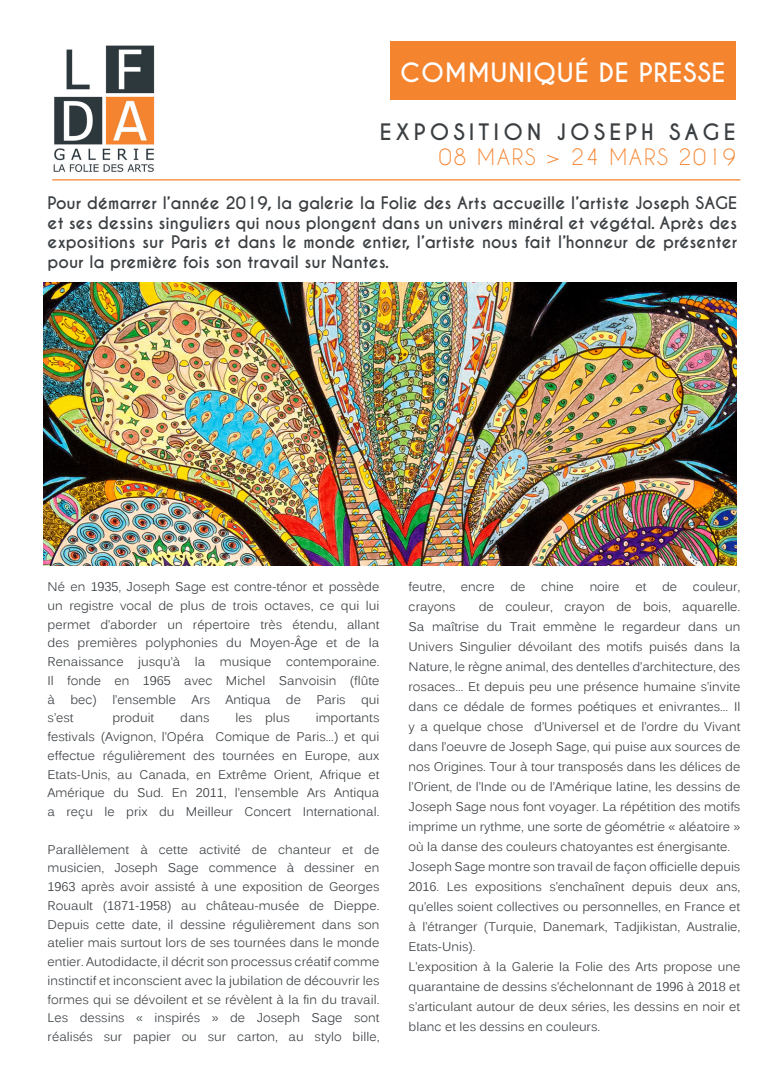
<style>
.page{position:relative;width:780px;height:1088px;background:#fff}
.page>*{position:absolute;margin:0;border:0;box-sizing:border-box;transform-origin:0 0}
.t1{font:700 25px "Caviar Dreams";letter-spacing:.03em;color:#fff}
.t2{font:700 21.25px "Caviar Dreams";letter-spacing:.19em;color:#3b3f42}
.t3{font:21.25px "Caviar Dreams";letter-spacing:.08em;color:#f5842f}
.t4{font:700 16.25px/19.5px "Caviar Dreams";color:#3b3f42;text-align:justify}
.t5{font:12.5px/20px "Kalinga";color:#3b3f42;text-align:justify}
</style>
<div class="page">
<img style="left:53px;top:45px;width:102px;height:127px">
<div style="left:390px;top:42px;width:345px;height:58px;background:#f5842f"></div>
<hr style="left:52px;top:179px;width:688px;height:1px;background:#f5842f">
<img style="left:44px;top:282px;width:692px;height:284px">
<p class="t1" style="left:400px;top:57px;width:327px">COMMUNIQUÉ DE PRESSE</p>
<p class="t2" style="left:380px;top:119px;width:357px">EXPOSITION JOSEPH SAGE</p>
<p class="t3" style="left:439px;top:144px;width:298px">08 MARS &gt; 24 MARS 2019</p>
<p class="t4" style="left:48px;top:194px;width:691px">Pour démarrer l’année 2019, la galerie la Folie des Arts accueille l’artiste Joseph SAGE et ses dessins singuliers qui nous plongent dans un univers minéral et végétal. Après des expositions sur Paris et dans le monde entier, l’artiste nous fait l’honneur de présenter pour la première fois son travail sur Nantes.</p>
<p class="t5" style="left:48px;top:578px;width:333px;line-height:18.8px">Né en 1935, Joseph Sage est contre-ténor et possède un registre vocal de plus de trois octaves, ce qui lui permet d’aborder un répertoire très étendu, allant des premières polyphonies du Moyen-Âge et de la Renaissance jusqu’à la musique contemporaine.</p>
<p class="t5" style="left:48px;top:672px;width:333px;line-height:18.8px">Il fonde en 1965 avec Michel Sanvoisin (flûte à bec) l’ensemble Ars Antiqua de Paris qui</p>
<p class="t5" style="left:48px;top:709px;width:27px">s’est</p>
<p class="t5" style="left:112px;top:709px;width:43px">produit</p>
<p class="t5" style="left:180px;top:709px;width:31px">dans</p>
<p class="t5" style="left:235px;top:709px;width:56px">les plus</p>
<p class="t5" style="left:316px;top:709px;width:65px">importants</p>
<p class="t5" style="left:48px;top:728px;width:333px;line-height:18.8px">festivals (Avignon, l’Opéra Comique de Paris...) et qui effectue régulièrement des tournées en Europe, aux Etats-Unis, au Canada, en Extrême Orient, Afrique et Amérique du Sud. En 2011, l’ensemble Ars Antiqua a reçu le prix du Meilleur Concert International.</p>
<p class="t5" style="left:48px;top:841px;width:333px;line-height:18.8px">Parallèlement à cette activité de chanteur et de musicien, Joseph Sage commence à dessiner en 1963 après avoir assisté à une exposition de Georges Rouault (1871-1958) au château-musée de Dieppe.</p>
<p class="t5" style="left:48px;top:916px;width:333px;line-height:18.8px">Depuis cette date, il dessine régulièrement dans son atelier mais surtout lors de ses tournées dans le monde entier. Autodidacte, il décrit son processus créatif comme instinctif et inconscient avec la jubilation de découvrir les formes qui se dévoilent et se révèlent à la fin du travail.</p>
<p class="t5" style="left:48px;top:1010px;width:333px;line-height:18.8px">Les dessins « inspirés » de Joseph Sage sont réalisés sur papier ou sur carton, au stylo bille,</p>
<p class="t5" style="left:408px;top:578px;width:38px">feutre,</p>
<p class="t5" style="left:461px;top:578px;width:35px">encre</p>
<p class="t5" style="left:510px;top:578px;width:17px">de</p>
<p class="t5" style="left:541px;top:578px;width:34px">chine</p>
<p class="t5" style="left:589px;top:578px;width:31px">noire</p>
<p class="t5" style="left:635px;top:578px;width:13px">et</p>
<p class="t5" style="left:662px;top:578px;width:17px">de</p>
<p class="t5" style="left:693px;top:578px;width:49px">couleur,</p>
<p class="t5" style="left:408px;top:598px;width:48px">crayons</p>
<p class="t5" style="left:478px;top:598px;width:263px">de couleur, crayon de bois, aquarelle.</p>
<p class="t5" style="left:408px;top:618px;width:333px">Sa maîtrise du Trait emmène le regardeur dans un Univers Singulier dévoilant des motifs puisés dans la Nature, le règne animal, des dentelles d’architecture, des rosaces... Et depuis peu une présence humaine s’invite dans ce dédale de formes poétiques et enivrantes... Il y a quelque chose d’Universel et de l’ordre du Vivant dans l’oeuvre de Joseph Sage, qui puise aux sources de nos Origines. Tour à tour transposés dans les délices de l’Orient, de l’Inde ou de l’Amérique latine, les dessins de Joseph Sage nous font voyager. La répétition des motifs imprime un rythme, une sorte de géométrie « aléatoire » où la danse des couleurs chatoyantes est énergisante.</p>
<p class="t5" style="left:408px;top:858px;width:333px">Joseph Sage montre son travail de façon officielle depuis 2016. Les expositions s’enchaînent depuis deux ans, qu’elles soient collectives ou personnelles, en France et à l’étranger (Turquie, Danemark, Tadjikistan, Australie, Etats-Unis).</p>
<p class="t5" style="left:408px;top:958px;width:333px">L’exposition à la Galerie la Folie des Arts propose une quarantaine de dessins s’échelonnant de 1996 à 2018 et s’articulant autour de deux séries, les dessins en noir et blanc et les dessins en couleurs.</p>
</div>
